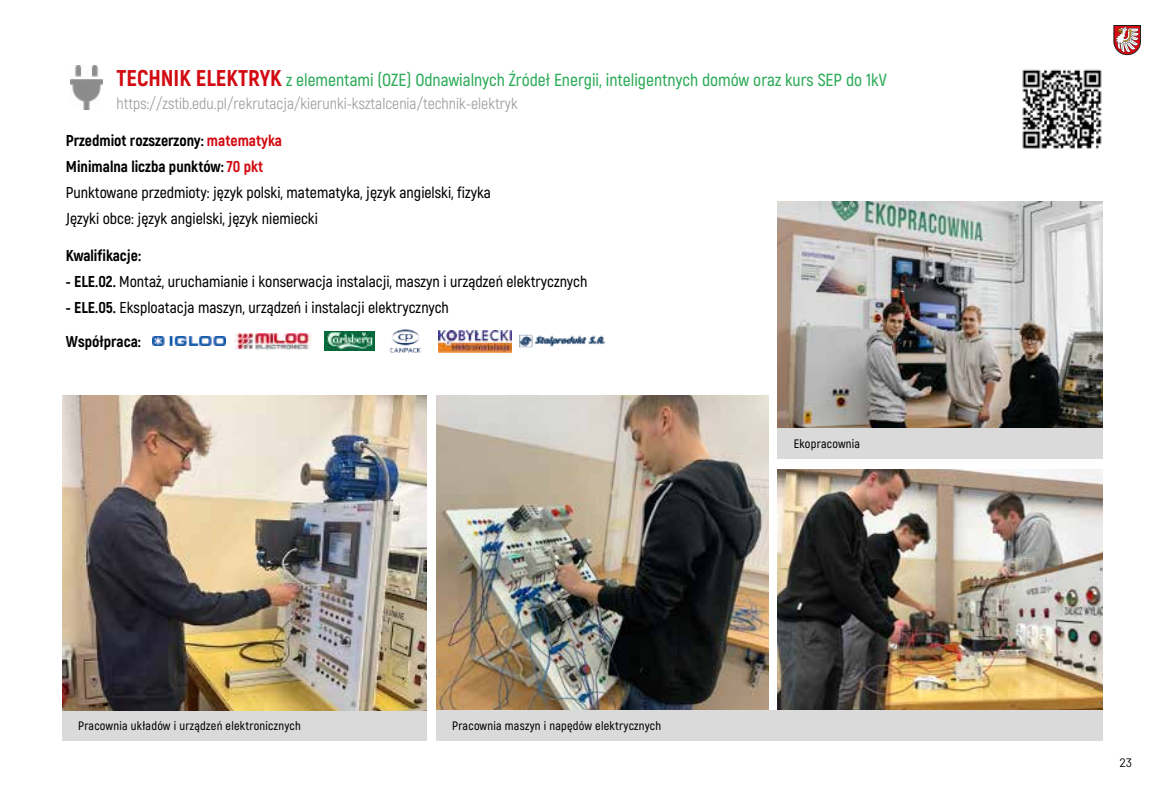
<style>
.page{position:relative;width:1166px;height:804px;background:#fff}
.page>*{position:absolute;margin:0;border:0;box-sizing:border-box;transform-origin:0 0}
.t1{font:600 17.5px "Akrobat";color:#2eab59}
.t2{font:600 15.75px/26.1px "Akrobat";color:#000}
.t3{font:15.75px "Akrobat";color:#9d9d9c}
.t4{font:800 15.75px "Akrobat";color:#000}
.t5{font:600 12.25px "Akrobat";letter-spacing:.02em;color:#000}
.t6{font:12.25px "Barlow";color:#000}
.s1{font-weight:800;font-size:22.75px;color:#d20a11}
.s2{font-weight:800}
.s3{font-weight:800;color:#d20a11}
</style>
<div class="page">
<svg style="left:1113px;top:25px;width:28px;height:30px"></svg>
<img style="left:778px;top:469px;width:324px;height:241px">
<img style="left:778px;top:201px;width:324px;height:227px">
<img style="left:436px;top:395px;width:332px;height:315px">
<div style="left:62px;top:710px;width:365px;height:30px;background:#dadada"></div>
<div style="left:778px;top:428px;width:325px;height:31px;background:#dadada"></div>
<div style="left:436px;top:710px;width:667px;height:30px;background:#dadada"></div>
<img style="left:62px;top:395px;width:365px;height:315px">
<img style="left:1022px;top:69px;width:80px;height:80px">
<img style="left:152px;top:336px;width:73px;height:10px">
<img style="left:439px;top:330px;width:73px;height:22px">
<img style="left:519px;top:334px;width:85px;height:14px">
<img style="left:234px;top:333px;width:78px;height:16px">
<img style="left:389px;top:329px;width:32px;height:24px">
<img style="left:70px;top:65px;width:33px;height:44px">
<img style="left:324px;top:331px;width:50px;height:20px">
<p class="t1" style="left:117px;top:70px;width:772px"><span class="s1">TECHNIK ELEKTRYK</span> z elementami (OZE) Odnawialnych Źródeł Energii, inteligentnych domów oraz kurs SEP do 1kV</p>
<p class="t3" style="left:117px;top:94px;width:403px">https://zstib.edu.pl/rekrutacja/kierunki-ksztalcenia/technik-elektryk</p>
<p class="t2" style="left:66px;top:127px;width:426px"><span class="s2">Przedmiot rozszerzony:</span> <span class="s3">matematyka<br></span><span class="s2">Minimalna liczba punktów:</span> <span class="s3">70 pkt<br></span>Punktowane przedmioty: język polski, matematyka, język angielski, fizyka Języki obce: język angielski, język niemiecki</p>
<p class="t4" style="left:66px;top:246px;width:77px">Kwalifikacje:</p>
<p class="t2" style="left:66px;top:269px;width:523px"><span class="s2">- ELE.02.</span> Montaż, uruchamianie i konserwacja instalacji, maszyn i urządzeń elektrycznych</p>
<p class="t2" style="left:66px;top:291px;width:384px;line-height:33.6px"><span class="s2">- ELE.05.</span> Eksploatacja maszyn, urządzeń i instalacji elektrycznych<br><span class="s2">Współpraca:</span></p>
<p class="t5" style="left:78px;top:718px;width:224px">Pracownia układów i urządzeń elektronicznych</p>
<p class="t5" style="left:452px;top:718px;width:210px">Pracownia maszyn i napędów elektrycznych</p>
<p class="t5" style="left:794px;top:437px;width:68px">Ekopracownia</p>
<p class="t6" style="left:1119px;top:754px;width:14px">23</p>
</div>
